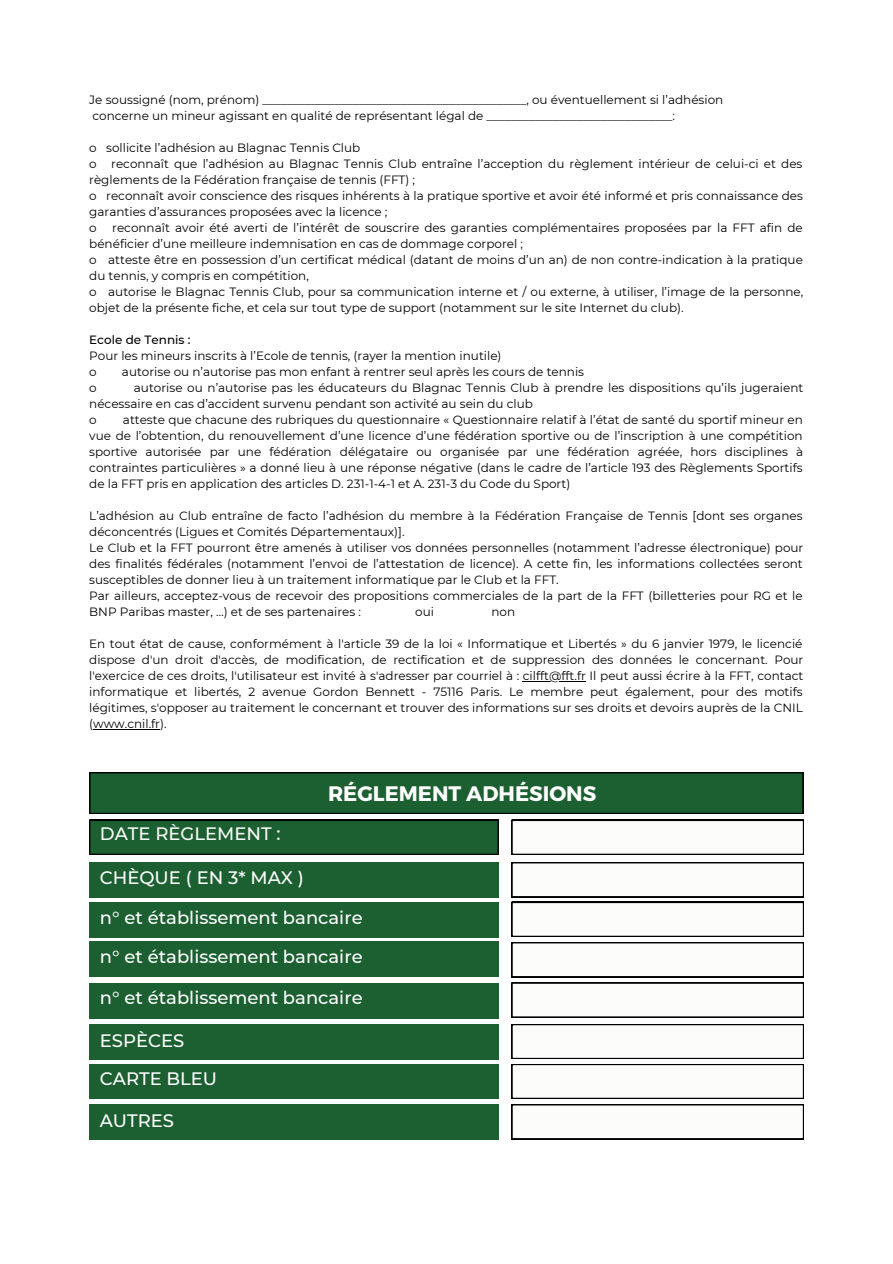
<style>
.page{position:relative;width:893px;height:1264px;background:#fff}
.page>*{position:absolute;margin:0;border:0;box-sizing:border-box;transform-origin:0 0}
.t1{font:700 21px "Montserrat";color:#fff}
.t2{font:500 18px "Montserrat";color:#fff}
.t3{font:500 18px "Montserrat";color:#fcfcfa}
.t4{font:12px/16px "Montserrat";color:#000}
.t5{font:500 12px "Montserrat";color:#000}
</style>
<div class="page">
<hr style="left:523px;top:680px;width:63px;height:1px;background:#000">
<hr style="left:93px;top:728px;width:67px;height:1px;background:#000">
<svg style="left:89px;top:772px;width:714px;height:42px;background:#19592e"></svg>
<div style="left:89px;top:820px;width:409px;height:34px;background:#1c6032"></div>
<div style="left:89px;top:983px;width:409px;height:35px;background:#1c6032"></div>
<div style="left:89px;top:862px;width:409px;height:114px;background:#1c6032"></div>
<div style="left:89px;top:1024px;width:409px;height:74px;background:#1c6032"></div>
<div style="left:89px;top:1104px;width:409px;height:35px;background:#1c6032"></div>
<svg style="left:511px;top:862px;width:292px;height:74px"></svg>
<svg style="left:511px;top:942px;width:292px;height:75px"></svg>
<svg style="left:511px;top:1024px;width:292px;height:74px"></svg>
<svg style="left:511px;top:1104px;width:292px;height:35px"></svg>
<svg style="left:511px;top:820px;width:292px;height:34px"></svg>
<p class="t4" style="left:89px;top:91px;width:635px">Je soussigné (nom, prénom) ____________________________________________, ou éventuellement si l’adhésion</p>
<p class="t4" style="left:92px;top:107px;width:584px">concerne un mineur agissant en qualité de représentant légal de _______________________________:</p>
<p class="t4" style="left:89px;top:139px;width:272px">o sollicite l’adhésion au Blagnac Tennis Club</p>
<p class="t4" style="left:89px;top:155px;width:714px">o reconnaît que l’adhésion au Blagnac Tennis Club entraîne l’acception du règlement intérieur de celui-ci et des règlements de la Fédération française de tennis (FFT) ;</p>
<p class="t4" style="left:89px;top:187px;width:715px">o reconnaît avoir conscience des risques inhérents à la pratique sportive et avoir été informé et pris connaissance des garanties d’assurances proposées avec la licence ;</p>
<p class="t4" style="left:89px;top:219px;width:9px">o</p>
<p class="t4" style="left:89px;top:219px;width:715px;text-indent:23px">reconnaît avoir été averti de l’intérêt de souscrire des garanties complémentaires proposées par la FFT afin de bénéficier d’une meilleure indemnisation en cas de dommage corporel ;</p>
<p class="t4" style="left:89px;top:251px;width:715px">o atteste être en possession d’un certificat médical (datant de moins d’un an) de non contre-indication à la pratique du tennis, y compris en compétition,</p>
<p class="t4" style="left:89px;top:283px;width:715px">o autorise le Blagnac Tennis Club, pour sa communication interne et / ou externe, à utiliser, l’image de la personne, objet de la présente fiche, et cela sur tout type de support (notamment sur le site Internet du club).</p>
<p class="t5" style="left:89px;top:332px;width:103px">Ecole de Tennis :</p>
<p class="t4" style="left:89px;top:347px;width:414px">Pour les mineurs inscrits à l’Ecole de tennis, (rayer la mention inutile)</p>
<p class="t4" style="left:89px;top:363px;width:9px">o</p>
<p class="t4" style="left:122px;top:363px;width:463px">autorise ou n’autorise pas mon enfant à rentrer seul après les cours de tennis</p>
<p class="t4" style="left:89px;top:379px;width:9px">o</p>
<p class="t4" style="left:89px;top:379px;width:715px;text-indent:45px">autorise ou n’autorise pas les éducateurs du Blagnac Tennis Club à prendre les dispositions qu’ils jugeraient nécessaire en cas d’accident survenu pendant son activité au sein du club</p>
<p class="t4" style="left:89px;top:411px;width:9px">o</p>
<p class="t4" style="left:89px;top:411px;width:715px;text-align:justify;text-indent:34px">atteste que chacune des rubriques du questionnaire « Questionnaire relatif à l’état de santé du sportif mineur en vue de l’obtention, du renouvellement d’une licence d’une fédération sportive ou de l’inscription à une compétition sportive autorisée par une fédération délégataire ou organisée par une fédération agréée, hors disciplines à contraintes particulières » a donné lieu à une réponse négative (dans le cadre de l’article 193 des Règlements Sportifs de la FFT pris en application des articles D. 231-1-4-1 et A. 231-3 du Code du Sport)</p>
<p class="t4" style="left:89px;top:507px;width:714px">L’adhésion au Club entraîne de facto l’adhésion du membre à la Fédération Française de Tennis [dont ses organes déconcentrés (Ligues et Comités Départementaux)].</p>
<p class="t4" style="left:89px;top:539px;width:715px;text-align:justify">Le Club et la FFT pourront être amenés à utiliser vos données personnelles (notamment l’adresse électronique) pour des finalités fédérales (notamment l’envoi de l’attestation de licence). A cette fin, les informations collectées seront susceptibles de donner lieu à un traitement informatique par le Club et la FFT.</p>
<p class="t4" style="left:89px;top:587px;width:715px">Par ailleurs, acceptez-vous de recevoir des propositions commerciales de la part de la FFT (billetteries pour RG et le<br>BNP Paribas master, …) et de ses partenaires :</p>
<p class="t4" style="left:415px;top:603px;width:20px">oui</p>
<p class="t4" style="left:491px;top:603px;width:25px">non</p>
<p class="t4" style="left:89px;top:635px;width:715px;text-align:justify">En tout état de cause, conformément à l'article 39 de la loi « Informatique et Libertés » du 6 janvier 1979, le licencié dispose d'un droit d'accès, de modification, de rectification et de suppression des données le concernant. Pour l'exercice de ces droits, l'utilisateur est invité à s'adresser par courriel à : cilfft@fft.fr Il peut aussi écrire à la FFT, contact informatique et libertés, 2 avenue Gordon Bennett - 75116 Paris. Le membre peut également, pour des motifs légitimes, s'opposer au traitement le concernant et trouver des informations sur ses droits et devoirs auprès de la CNIL (www.cnil.fr).</p>
<p class="t1" style="left:328px;top:779px;width:270px">RÉGLEMENT ADHÉSIONS</p>
<p class="t3" style="left:100px;top:822px;width:182px">DATE RÈGLEMENT :</p>
<p class="t2" style="left:100px;top:866px;width:205px">CHÈQUE ( EN 3* MAX )</p>
<p class="t2" style="left:100px;top:907px;width:264px">n° et établissement bancaire</p>
<p class="t2" style="left:100px;top:945px;width:264px">n° et établissement bancaire</p>
<p class="t2" style="left:100px;top:987px;width:264px">n° et établissement bancaire</p>
<p class="t2" style="left:100px;top:1029px;width:86px">ESPÈCES</p>
<p class="t2" style="left:100px;top:1067px;width:119px">CARTE BLEU</p>
<p class="t2" style="left:100px;top:1109px;width:76px">AUTRES</p>
</div>
